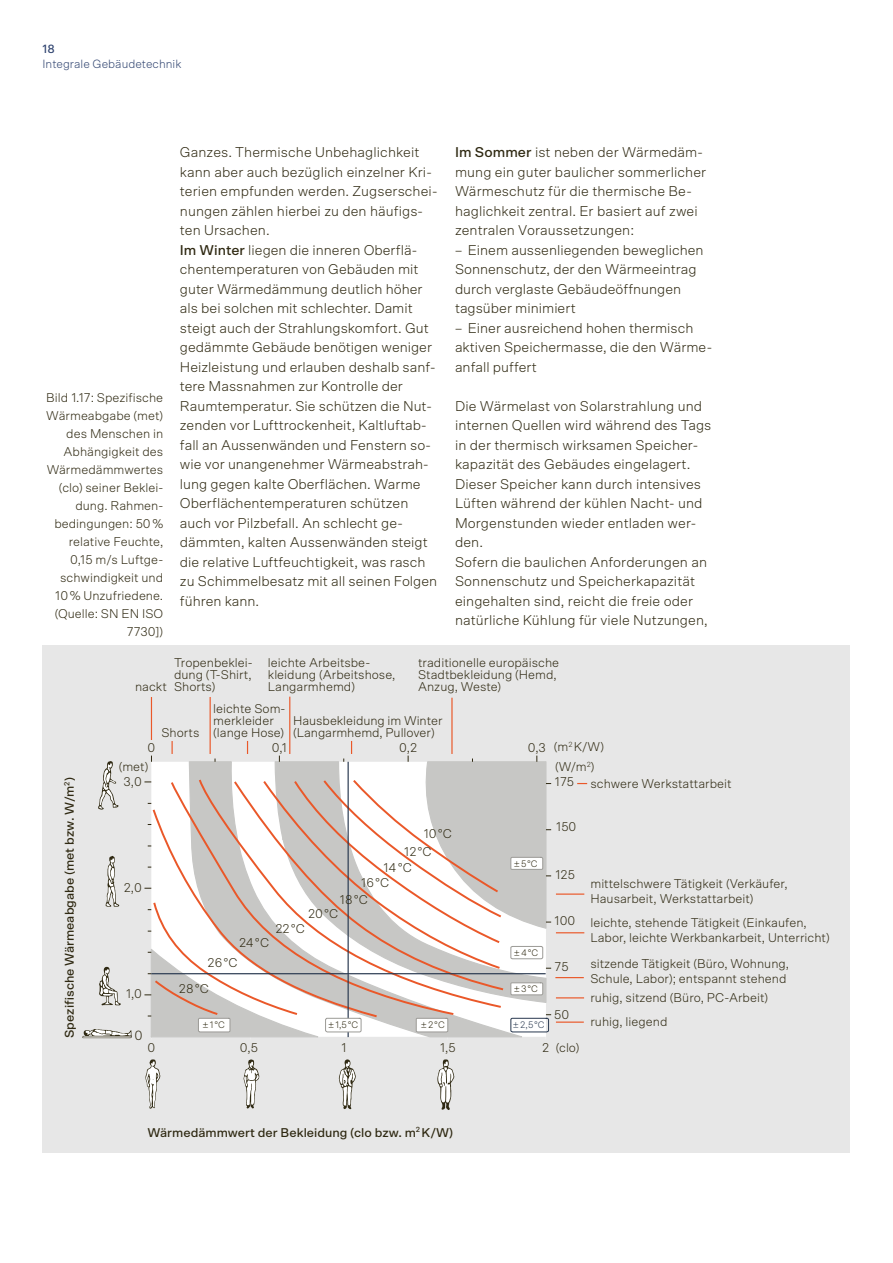
<style>
.page{position:relative;width:893px;height:1263px;background:#fff}
.page>*{position:absolute;margin:0;border:0;box-sizing:border-box;transform-origin:0 0}
.t1{font:300 14.25px/19.5px "Scto Grotesk A";color:#2f2912}
.t2{font:300 13.35px "Scto Grotesk A";color:#2f2912}
.t3{font:300 12.75px/18px "Scto Grotesk A";color:#2f2912}
.t4{font:500 12.75px "Scto Grotesk A";color:#2f2912}
.t5{font:300 12px "Scto Grotesk A";color:#334772}
.t6{font:500 12px "Scto Grotesk A";color:#334772}
.t7{font:300 9.45px "Scto Grotesk A";color:#2f2912}
.t8{font:300 9.45px "Scto Grotesk A";color:#28384f}
.s1{font-weight:500}
</style>
<div class="page">
<div style="left:43px;top:645px;width:807px;height:508px;background:#e7e7e7"></div>
<svg style="left:188px;top:760px;width:342px;height:278px;background:#e3e3e2"></svg>
<svg style="left:274px;top:760px;width:273px;height:244px;background:#e8e8e7"></svg>
<svg style="left:416px;top:1019px;width:32px;height:14px"></svg>
<svg style="left:510px;top:981px;width:33px;height:14px"></svg>
<svg style="left:510px;top:946px;width:33px;height:14px"></svg>
<svg style="left:510px;top:1014px;width:41px;height:19px"></svg>
<svg style="left:151px;top:777px;width:354px;height:242px;background:#e6dcd8"></svg>
<hr style="left:451px;top:698px;width:2px;height:56px;background:#ea5829">
<svg style="left:351px;top:741px;width:1px;height:13px"></svg>
<hr style="left:289px;top:697px;width:1px;height:57px;background:#ea5829">
<svg style="left:247px;top:741px;width:1px;height:13px"></svg>
<hr style="left:210px;top:697px;width:1px;height:57px;background:#ea5829">
<svg style="left:172px;top:741px;width:1px;height:13px"></svg>
<hr style="left:151px;top:697px;width:1px;height:43px;background:#ea5829">
<hr style="left:556px;top:1021px;width:28px;height:2px;background:#ea5829">
<svg style="left:423px;top:756px;width:164px;height:177px"></svg>
<hr style="left:556px;top:893px;width:28px;height:2px;background:#ea5829">
<svg style="left:556px;top:997px;width:28px;height:1px"></svg>
<svg style="left:555px;top:977px;width:29px;height:1px"></svg>
<hr style="left:348px;top:762px;width:1px;height:275px;background:#28384f">
<hr style="left:151px;top:973px;width:395px;height:1px;background:#28384f">
<svg style="left:144px;top:947px;width:218px;height:91px;background:#ded8d5"></svg>
<svg style="left:437px;top:1059px;width:17px;height:51px"></svg>
<svg style="left:339px;top:1059px;width:17px;height:50px"></svg>
<svg style="left:244px;top:1059px;width:15px;height:49px"></svg>
<svg style="left:145px;top:1059px;width:15px;height:49px"></svg>
<svg style="left:82px;top:1029px;width:50px;height:9px"></svg>
<svg style="left:99px;top:967px;width:22px;height:38px"></svg>
<svg style="left:106px;top:856px;width:13px;height:51px"></svg>
<svg style="left:98px;top:761px;width:21px;height:48px"></svg>
<p class="t6" style="left:43px;top:41px;width:14px">18</p>
<p class="t5" style="left:43px;top:56px;width:140px">Integrale Gebäudetechnik</p>
<p class="t3" style="left:46px;top:388px;width:119px;text-align:right">Bild 1.17: Spezifische<br>Wärmeabgabe (met) des Menschen in<br>Abhängigkeit des<br>Wärmedämmwertes (clo) seiner Beklei&shy;dung. Rahmen&shy;bedingungen: 50% relative Feuchte,<br>0,15 m/s Luftge&shy;schwindigkeit und<br>10% Unzufriedene. (Quelle: SN EN ISO<br>7730])</p>
<p class="t1" style="left:180px;top:142px;width:259px">Ganzes. Thermische Unbehaglichkeit kann aber auch bezüglich einzelner Kri&shy;terien empfunden werden. Zugserschei&shy;nungen zählen hierbei zu den häufigs&shy;ten Ursachen.<br><span class="s1">Im Winter</span> liegen die inneren Oberflä&shy;chentemperaturen von Gebäuden mit guter Wärmedämmung deutlich höher als bei solchen mit schlechter. Damit steigt auch der Strahlungskomfort. Gut gedämmte Gebäude benötigen weniger Heizleistung und erlauben deshalb sanf&shy;tere Massnahmen zur Kontrolle der Raumtemperatur. Sie schützen die Nut&shy;zenden vor Lufttrockenheit, Kaltluftab&shy;fall an Aussenwänden und Fenstern so&shy;wie vor unangenehmer Wärmeabstrah&shy;lung gegen kalte Oberflächen. Warme Oberflächentemperaturen schützen auch vor Pilzbefall. An schlecht ge&shy;dämmten, kalten Aussenwänden steigt die relative Luftfeuchtigkeit, was rasch zu Schimmelbesatz mit all seinen Folgen führen kann.</p>
<p class="t1" style="left:455px;top:142px;width:253px"><span class="s1">Im Sommer</span> ist neben der Wärmedäm&shy;mung ein guter baulicher sommerlicher Wärmeschutz für die thermische Be&shy;haglichkeit zentral. Er basiert auf zwei zentralen Voraussetzungen:</p>
<p class="t1" style="left:455px;top:240px;width:250px">– Einem aussenliegenden beweglichen<br>Sonnenschutz, der den Wärmeeintrag durch verglaste Gebäudeöffnungen tagsüber minimiert</p>
<p class="t1" style="left:455px;top:318px;width:259px">– Einer ausreichend hohen thermisch aktiven Speichermasse, die den Wärme&shy;anfall puffert</p>
<p class="t1" style="left:455px;top:396px;width:258px">Die Wärmelast von Solarstrahlung und internen Quellen wird während des Tags in der thermisch wirksamen Speicher&shy;kapazität des Gebäudes eingelagert.<br>Dieser Speicher kann durch intensives Lüften während der kühlen Nacht- und Morgenstunden wieder entladen wer&shy;den.<br>Sofern die baulichen Anforderungen an Sonnenschutz und Speicherkapazität eingehalten sind, reicht die freie oder natürliche Kühlung für viele Nutzungen,</p>
<p class="t3" style="left:174px;top:656px;width:80px;line-height:12.1px;text-align:justify">Tropenbeklei&shy;dung (T-Shirt, Shorts)</p>
<p class="t3" style="left:213px;top:702px;width:74px;line-height:12.1px">leichte Som&shy;merkleider (lange Hose)</p>
<p class="t3" style="left:268px;top:656px;width:129px;line-height:12.1px">leichte Arbeitsbe&shy;kleidung (Arbeitshose,<br>Langarmhemd)</p>
<p class="t3" style="left:293px;top:714px;width:151px;line-height:12.1px">Hausbekleidung im Winter (Langarmhemd, Pullover)</p>
<p class="t3" style="left:418px;top:656px;width:143px;line-height:12.1px">traditionelle europäische<br>Stadtbekleidung (Hemd,<br>Anzug, Weste)</p>
<p class="t3" style="left:135px;top:677px;width:33px">nackt</p>
<p class="t3" style="left:161px;top:723px;width:39px">Shorts</p>
<p class="t4" style="left:62px;top:1038px;width:262px;rotate:-90deg">Spezifische Wärmeabgabe (met bzw. W/m<sup>2</sup>)</p>
<p class="t3" style="left:147px;top:738px;width:9px">0</p>
<p class="t3" style="left:272px;top:738px;width:17px">0,1</p>
<p class="t3" style="left:399px;top:738px;width:20px">0,2</p>
<p class="t3" style="left:528px;top:738px;width:20px">0,3</p>
<p class="t3" style="left:119px;top:757px;width:31px">(met)</p>
<p class="t3" style="left:124px;top:772px;width:20px">3,0</p>
<p class="t3" style="left:124px;top:878px;width:20px">2,0</p>
<p class="t3" style="left:126px;top:985px;width:17px">1,0</p>
<p class="t2" style="left:135px;top:1028px;width:10px">0</p>
<p class="t3" style="left:424px;top:824px;width:30px">10 °C</p>
<p class="t3" style="left:404px;top:842px;width:29px">12 °C</p>
<p class="t3" style="left:383px;top:858px;width:30px">14 °C</p>
<p class="t3" style="left:361px;top:874px;width:30px">16 °C</p>
<p class="t3" style="left:340px;top:890px;width:29px">18 °C</p>
<p class="t3" style="left:308px;top:905px;width:32px">20 °C</p>
<p class="t3" style="left:275px;top:920px;width:31px">22 °C</p>
<p class="t3" style="left:239px;top:933px;width:31px">24 °C</p>
<p class="t3" style="left:208px;top:954px;width:31px">26 °C</p>
<p class="t3" style="left:179px;top:980px;width:31px">28 °C</p>
<p class="t7" style="left:202px;top:1019px;width:24px">±1 °C</p>
<p class="t7" style="left:421px;top:1019px;width:25px">±2 °C</p>
<p class="t7" style="left:328px;top:1019px;width:31px">±1,5 °C</p>
<p class="t7" style="left:514px;top:858px;width:25px">±5 °C</p>
<p class="t7" style="left:514px;top:947px;width:26px">±4 °C</p>
<p class="t7" style="left:514px;top:984px;width:26px">±3 °C</p>
<p class="t8" style="left:513px;top:1019px;width:33px">± 2,5 °C</p>
<p class="t3" style="left:554px;top:736px;width:52px;line-height:20px">(m<sup>2</sup>K/W) (W/m<sup>2</sup>)</p>
<p class="t3" style="left:555px;top:772px;width:21px">175</p>
<p class="t3" style="left:590px;top:774px;width:143px">schwere Werkstattarbeit</p>
<p class="t3" style="left:556px;top:818px;width:22px">150</p>
<p class="t3" style="left:555px;top:865px;width:21px">125</p>
<p class="t3" style="left:555px;top:911px;width:22px">100</p>
<p class="t3" style="left:555px;top:957px;width:15px">75</p>
<p class="t3" style="left:554px;top:1005px;width:17px">50</p>
<p class="t3" style="left:590px;top:876px;width:199px;line-height:15.3px">mittelschwere Tätigkeit (Verkäufer,<br>Hausarbeit, Werkstattarbeit)</p>
<p class="t3" style="left:590px;top:914px;width:241px;line-height:15.3px">leichte, stehende Tätigkeit (Einkaufen,<br>Labor, leichte Werkbankarbeit, Unterricht)</p>
<p class="t3" style="left:590px;top:955px;width:200px;line-height:15.3px">sitzende Tätigkeit (Büro, Wohnung,<br>Schule, Labor); entspannt stehend</p>
<p class="t3" style="left:590px;top:988px;width:179px">ruhig, sitzend (Büro, PC-Arbeit)</p>
<p class="t3" style="left:590px;top:1013px;width:79px">ruhig, liegend</p>
<p class="t3" style="left:147px;top:1038px;width:9px">0</p>
<p class="t3" style="left:240px;top:1038px;width:20px">0,5</p>
<p class="t3" style="left:341px;top:1038px;width:7px">1</p>
<p class="t3" style="left:440px;top:1038px;width:17px">1,5</p>
<p class="t3" style="left:542px;top:1038px;width:9px">2</p>
<p class="t3" style="left:556px;top:1038px;width:25px">(clo)</p>
<p class="t4" style="left:147px;top:1124px;width:307px">Wärmedämmwert der Bekleidung (clo bzw. m<sup>2</sup> K/W)</p>
</div>
